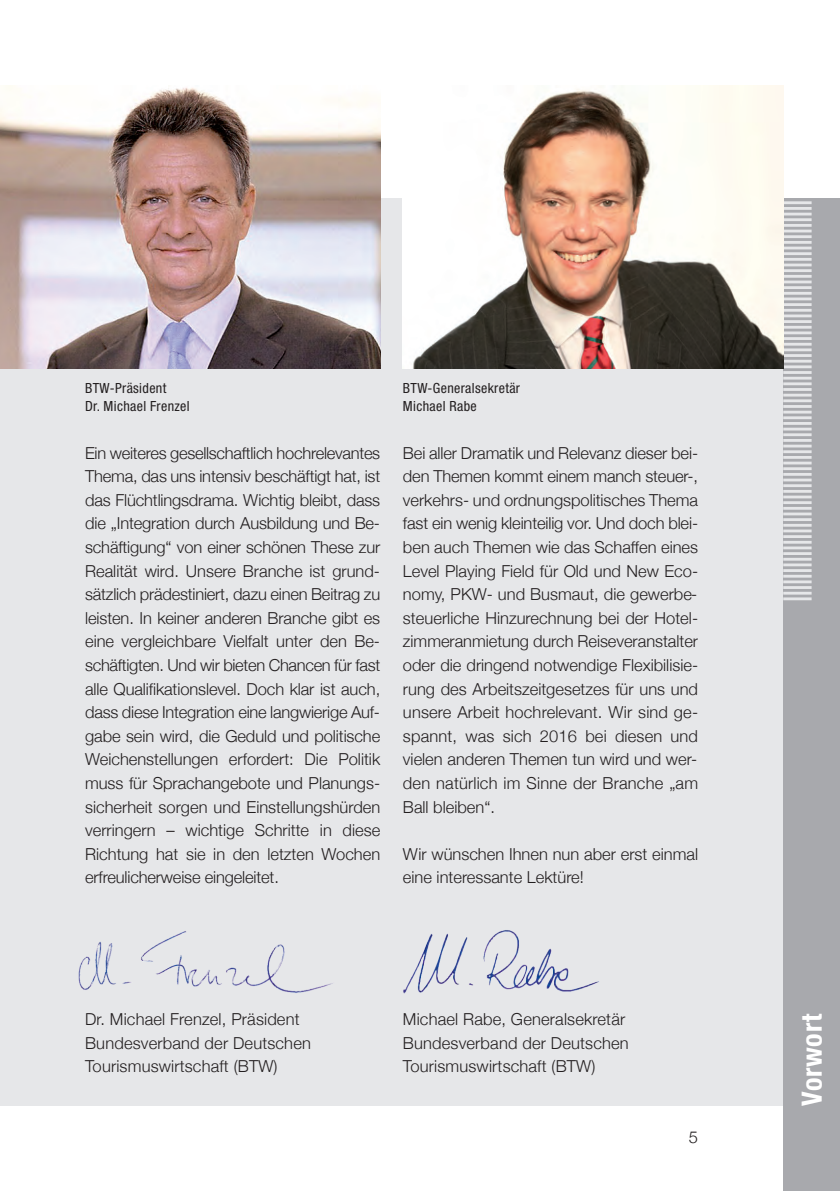
<style>
.page{position:relative;width:840px;height:1191px;background:#fff}
.page>*{position:absolute;margin:0;border:0;box-sizing:border-box;transform-origin:0 0}
.t1{font:700 condensed 28px "Helvetica Neue";letter-spacing:.025em;color:#fff}
.t2{font:300 16.4px/23.6px "Helvetica Neue";letter-spacing:.01em;color:#231f20}
.t3{font:condensed 14px/18px "Helvetica Neue";letter-spacing:.025em;color:#231f20}
</style>
<div class="page">
<div style="left:0;top:198px;width:782px;height:908px;background:#e6e7e9"></div>
<div style="left:782px;top:198px;width:57px;height:993px;background:#a8a9ad"></div>
<img style="left:403px;top:930px;width:196px;height:64px">
<img style="left:78px;top:931px;width:255px;height:62px">
<hr style="left:782px;top:201px;width:29px;height:3px;background:#e6e7e9">
<hr style="left:782px;top:207px;width:29px;height:3px;background:#e6e7e9">
<hr style="left:782px;top:213px;width:29px;height:2px;background:#e6e7e9">
<hr style="left:782px;top:218px;width:29px;height:3px;background:#e6e7e9">
<hr style="left:782px;top:224px;width:29px;height:3px;background:#e6e7e9">
<hr style="left:782px;top:230px;width:29px;height:2px;background:#e6e7e9">
<hr style="left:782px;top:235px;width:29px;height:3px;background:#e6e7e9">
<hr style="left:782px;top:241px;width:29px;height:3px;background:#e6e7e9">
<hr style="left:782px;top:247px;width:29px;height:2px;background:#e6e7e9">
<hr style="left:782px;top:252px;width:29px;height:3px;background:#e6e7e9">
<hr style="left:782px;top:258px;width:29px;height:3px;background:#e6e7e9">
<hr style="left:782px;top:263px;width:29px;height:3px;background:#e6e7e9">
<hr style="left:782px;top:269px;width:29px;height:3px;background:#e6e7e9">
<hr style="left:782px;top:275px;width:29px;height:3px;background:#e6e7e9">
<hr style="left:782px;top:280px;width:29px;height:3px;background:#e6e7e9">
<hr style="left:782px;top:286px;width:29px;height:3px;background:#e6e7e9">
<hr style="left:782px;top:292px;width:29px;height:3px;background:#e6e7e9">
<hr style="left:782px;top:297px;width:29px;height:3px;background:#e6e7e9">
<hr style="left:782px;top:303px;width:29px;height:3px;background:#e6e7e9">
<hr style="left:782px;top:309px;width:29px;height:3px;background:#e6e7e9">
<hr style="left:782px;top:314px;width:29px;height:3px;background:#e6e7e9">
<hr style="left:782px;top:320px;width:29px;height:3px;background:#e6e7e9">
<hr style="left:782px;top:326px;width:29px;height:3px;background:#e6e7e9">
<hr style="left:782px;top:331px;width:29px;height:3px;background:#e6e7e9">
<hr style="left:782px;top:337px;width:29px;height:3px;background:#e6e7e9">
<hr style="left:782px;top:343px;width:29px;height:3px;background:#e6e7e9">
<hr style="left:782px;top:348px;width:29px;height:3px;background:#e6e7e9">
<hr style="left:782px;top:354px;width:29px;height:3px;background:#e6e7e9">
<hr style="left:782px;top:360px;width:29px;height:2px;background:#e6e7e9">
<hr style="left:782px;top:365px;width:29px;height:3px;background:#e6e7e9">
<hr style="left:782px;top:371px;width:29px;height:3px;background:#e6e7e9">
<hr style="left:782px;top:377px;width:29px;height:2px;background:#e6e7e9">
<hr style="left:782px;top:382px;width:29px;height:3px;background:#e6e7e9">
<hr style="left:782px;top:388px;width:29px;height:3px;background:#e6e7e9">
<hr style="left:782px;top:394px;width:29px;height:2px;background:#e6e7e9">
<hr style="left:782px;top:399px;width:29px;height:3px;background:#e6e7e9">
<hr style="left:782px;top:405px;width:29px;height:3px;background:#e6e7e9">
<hr style="left:782px;top:411px;width:29px;height:2px;background:#e6e7e9">
<hr style="left:782px;top:416px;width:29px;height:3px;background:#e6e7e9">
<hr style="left:782px;top:422px;width:29px;height:3px;background:#e6e7e9">
<hr style="left:782px;top:428px;width:29px;height:2px;background:#e6e7e9">
<hr style="left:782px;top:433px;width:29px;height:3px;background:#e6e7e9">
<hr style="left:782px;top:439px;width:29px;height:3px;background:#e6e7e9">
<hr style="left:782px;top:444px;width:29px;height:3px;background:#e6e7e9">
<hr style="left:782px;top:450px;width:29px;height:3px;background:#e6e7e9">
<hr style="left:782px;top:456px;width:29px;height:3px;background:#e6e7e9">
<hr style="left:782px;top:461px;width:29px;height:3px;background:#e6e7e9">
<hr style="left:782px;top:467px;width:29px;height:3px;background:#e6e7e9">
<hr style="left:782px;top:473px;width:29px;height:3px;background:#e6e7e9">
<hr style="left:782px;top:478px;width:29px;height:3px;background:#e6e7e9">
<hr style="left:782px;top:484px;width:29px;height:3px;background:#e6e7e9">
<hr style="left:782px;top:490px;width:29px;height:3px;background:#e6e7e9">
<hr style="left:782px;top:495px;width:29px;height:3px;background:#e6e7e9">
<hr style="left:782px;top:501px;width:29px;height:3px;background:#e6e7e9">
<hr style="left:782px;top:507px;width:29px;height:3px;background:#e6e7e9">
<hr style="left:782px;top:512px;width:29px;height:3px;background:#e6e7e9">
<hr style="left:782px;top:518px;width:29px;height:3px;background:#e6e7e9">
<hr style="left:782px;top:524px;width:29px;height:3px;background:#e6e7e9">
<hr style="left:782px;top:529px;width:29px;height:3px;background:#e6e7e9">
<hr style="left:782px;top:535px;width:29px;height:3px;background:#e6e7e9">
<hr style="left:782px;top:541px;width:29px;height:2px;background:#e6e7e9">
<hr style="left:782px;top:546px;width:29px;height:3px;background:#e6e7e9">
<hr style="left:782px;top:552px;width:29px;height:3px;background:#e6e7e9">
<hr style="left:782px;top:558px;width:29px;height:2px;background:#e6e7e9">
<hr style="left:782px;top:563px;width:29px;height:3px;background:#e6e7e9">
<hr style="left:782px;top:569px;width:29px;height:3px;background:#e6e7e9">
<hr style="left:782px;top:575px;width:29px;height:2px;background:#e6e7e9">
<hr style="left:782px;top:580px;width:29px;height:3px;background:#e6e7e9">
<hr style="left:782px;top:586px;width:29px;height:3px;background:#e6e7e9">
<hr style="left:782px;top:592px;width:29px;height:2px;background:#e6e7e9">
<hr style="left:782px;top:597px;width:29px;height:3px;background:#e6e7e9">
<img style="left:0;top:85px;width:380px;height:284px">
<img style="left:403px;top:85px;width:379px;height:284px">
<p class="t3" style="left:85px;top:380px;width:106px">BTW-Präsident<br>Dr. Michael Frenzel</p>
<p class="t3" style="left:403px;top:380px;width:118px">BTW-Generalsekretär<br>Michael Rabe</p>
<p class="t2" style="left:85px;top:440px;width:296px;text-align:justify">Ein weiteres gesellschaftlich hochrelevantes Thema, das uns intensiv beschäftigt hat, ist das Flüchtlingsdrama. Wichtig bleibt, dass die „Integration durch Ausbildung und Be&shy;schäftigung“ von einer schönen These zur Realität wird. Unsere Branche ist grund&shy;sätzlich prädestiniert, dazu einen Beitrag zu leisten. In keiner anderen Branche gibt es eine vergleichbare Vielfalt unter den Be&shy;schäftigten. Und wir bieten Chancen für fast alle Qualifikationslevel. Doch klar ist auch, dass diese Integration eine langwierige Auf&shy;gabe sein wird, die Geduld und politische Weichenstellungen erfordert: Die Politik muss für Sprachangebote und Planungs - sicherheit sorgen und Einstellungshürden verringern – wichtige Schritte in diese Richtung hat sie in den letzten Wochen erfreulicherweise eingeleitet.</p>
<p class="t2" style="left:403px;top:440px;width:296px;text-align:justify">Bei aller Dramatik und Relevanz dieser bei&shy;den Themen kommt einem manch steuer-, verkehrs- und ordnungspolitisches Thema fast ein wenig kleinteilig vor. Und doch blei&shy;ben auch Themen wie das Schaffen eines Level Playing Field für Old und New Eco&shy;nomy, PKW- und Busmaut, die gewerbe&shy;steuerliche Hinzurechnung bei der Hotel&shy;zimmeranmietung durch Reiseveranstalter oder die dringend notwendige Flexibilisie&shy;rung des Arbeitszeitgesetzes für uns und unsere Arbeit hochrelevant. Wir sind ge&shy;spannt, was sich 2016 bei diesen und vielen anderen Themen tun wird und wer&shy;den natürlich im Sinne der Branche „am Ball bleiben“.</p>
<p class="t2" style="left:403px;top:842px;width:296px">Wir wünschen Ihnen nun aber erst einmal eine interessante Lektüre!</p>
<p class="t2" style="left:85px;top:1007px;width:227px">Dr. Michael Frenzel, Präsident<br>Bundesverband der Deutschen<br>Tourismus wirtschaft (BTW)</p>
<p class="t2" style="left:403px;top:1007px;width:227px">Michael Rabe, Generalsekretär<br>Bundesverband der Deutschen<br>Tourismuswirtschaft (BTW)</p>
<p class="t2" style="left:688px;top:1125px;width:11px">5</p>
<h1 class="t1" style="left:788px;top:1106px;width:93px;rotate:-90deg">Vorwort</h1>
</div>
